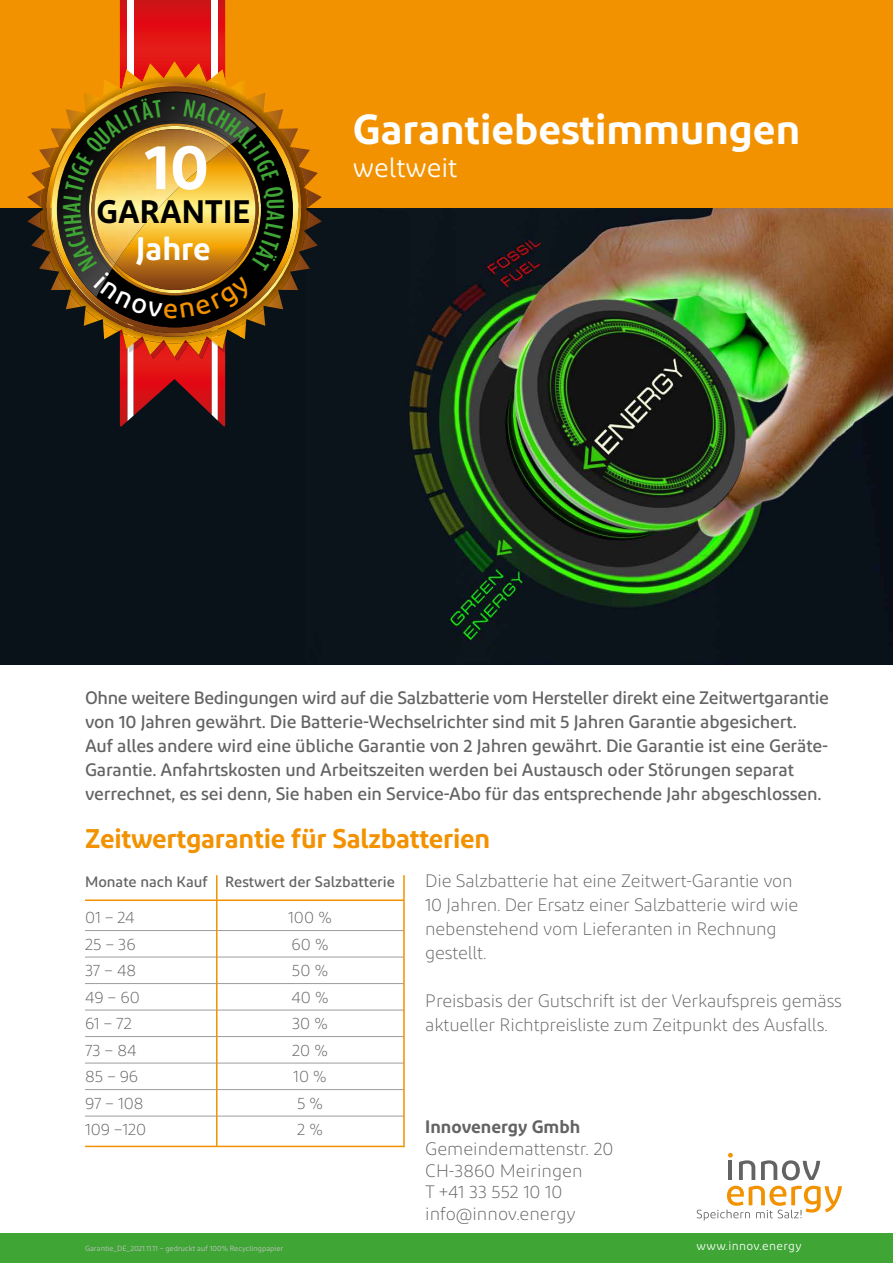
<style>
.page{position:relative;width:893px;height:1263px;background:#fff}
.page>*{position:absolute;margin:0;border:0;box-sizing:border-box;transform-origin:0 0}
.t1{font:600 42px "Diodrum";color:#fff}
.t2{font:600 32.55px "Diodrum";color:#000}
.t3{font:600 32.55px "Diodrum";color:#fff}
.t4{font:600 27px "Diodrum";letter-spacing:-.01em;color:#f39200}
.t5{font:27px "Diodrum";color:#fff}
.t6{font:500 18px/24px "Diodrum";letter-spacing:-.01em;color:#646363}
.t7{font:300 18px/24px "Diodrum";letter-spacing:-.01em;color:#646363}
.t8{font:600 18px "Diodrum";color:#646363}
.t9{font:300 16.5px "Diodrum";color:#646363}
.t10{font:500 15px "Diodrum";color:#646363}
.t11{font:12px "Diodrum";letter-spacing:.03em;color:#fff}
.t12{font:7.5px "Diodrum";color:#c6c6c6}
</style>
<div class="page">
<div style="left:0;top:1233px;width:893px;height:30px;background:#3fa535"></div>
<div style="left:0;top:0;width:893px;height:208px;background:#f39200"></div>
<svg style="left:739px;top:1160px;width:81px;height:20px"></svg>
<svg style="left:697px;top:1186px;width:145px;height:34px"></svg>
<hr style="left:728px;top:1161px;width:4px;height:19px;background:#646363">
<svg style="left:728px;top:1153px;width:5px;height:4px"></svg>
<img style="left:0;top:208px;width:893px;height:456px">
<svg style="left:27px;top:149px;width:295px;height:208px"></svg>
<img style="left:40px;top:148px;width:268px;height:195px">
<svg style="left:47px;top:148px;width:254px;height:189px"></svg>
<svg style="left:284px;top:128px;width:14px;height:205px"></svg>
<svg style="left:284px;top:128px;width:9px;height:199px;background:#604413"></svg>
<hr style="left:85px;top:899px;width:319px;height:2px;background:#f39200">
<hr style="left:85px;top:930px;width:319px;height:1px;background:#9d9d9c">
<hr style="left:85px;top:957px;width:319px;height:1px;background:#9d9d9c">
<hr style="left:85px;top:983px;width:319px;height:1px;background:#9d9d9c">
<hr style="left:85px;top:1010px;width:319px;height:1px;background:#9d9d9c">
<hr style="left:85px;top:1036px;width:319px;height:1px;background:#9d9d9c">
<hr style="left:85px;top:1063px;width:319px;height:1px;background:#9d9d9c">
<hr style="left:85px;top:1089px;width:319px;height:1px;background:#9d9d9c">
<hr style="left:85px;top:1116px;width:319px;height:1px;background:#9d9d9c">
<hr style="left:85px;top:1146px;width:319px;height:1px;background:#f39200">
<hr style="left:216px;top:875px;width:2px;height:271px;background:#f39200">
<hr style="left:403px;top:875px;width:2px;height:272px;background:#f39200">
<svg style="left:50px;top:0;width:234px;height:426px;background:#925922"></svg>
<h2 class="t2" style="left:97px;top:190px;width:155px">GARANTIE</h2>
<h2 class="t3" style="left:136px;top:227px;width:76px">Jahre</h2>
<h1 class="t1" style="left:353px;top:102px;width:449px">Garantiebestimmungen</h1>
<h3 class="t5" style="left:353px;top:151px;width:106px">weltweit</h3>
<p class="t6" style="left:85px;top:685px;width:745px">Ohne weitere Bedingungen wird auf die Salzbatterie vom Hersteller direkt eine Zeitwertgarantie von 10 Jahren gewährt. Die Batterie-Wechselrichter sind mit 5 Jahren Garantie abgesichert.<br>Auf alles andere wird eine übliche Garantie von 2 Jahren gewährt. Die Garantie ist eine Geräte-Garantie. Anfahrtskosten und Arbeitszeiten werden bei Austausch oder Störungen separat verrechnet, es sei denn, Sie haben ein Service-Abo für das entsprechende Jahr abgeschlossen.</p>
<h3 class="t4" style="left:85px;top:821px;width:407px">Zeitwertgarantie für Salzbatterien</h3>
<p class="t10" style="left:85px;top:873px;width:311px">Monate nach Kauf Restwert der Salzbatterie</p>
<p class="t9" style="left:85px;top:908px;width:51px">01 – 24</p>
<p class="t9" style="left:288px;top:908px;width:45px">100 %</p>
<p class="t9" style="left:85px;top:934px;width:52px">25 – 36</p>
<p class="t9" style="left:291px;top:934px;width:39px">60 %</p>
<p class="t9" style="left:85px;top:961px;width:53px">37 – 48</p>
<p class="t9" style="left:292px;top:961px;width:38px">50 %</p>
<p class="t9" style="left:85px;top:987px;width:56px">49 – 60</p>
<p class="t9" style="left:291px;top:987px;width:39px">40 %</p>
<p class="t9" style="left:85px;top:1014px;width:48px">61 – 72</p>
<p class="t9" style="left:292px;top:1014px;width:38px">30 %</p>
<p class="t9" style="left:85px;top:1040px;width:53px">73 – 84</p>
<p class="t9" style="left:292px;top:1040px;width:37px">20 %</p>
<p class="t9" style="left:85px;top:1067px;width:55px">85 – 96</p>
<p class="t9" style="left:293px;top:1067px;width:35px">10 %</p>
<p class="t9" style="left:85px;top:1093px;width:60px">97 – 108</p>
<p class="t9" style="left:297px;top:1093px;width:28px">5 %</p>
<p class="t9" style="left:85px;top:1120px;width:63px">109 –120</p>
<p class="t9" style="left:297px;top:1120px;width:27px">2 %</p>
<p class="t7" style="left:425px;top:869px;width:375px">Die Salzbatterie hat eine Zeitwert-Garantie von 10 Jahren. Der Ersatz einer Salzbatterie wird wie nebenstehend vom Lieferanten in Rechnung gestellt.</p>
<p class="t7" style="left:425px;top:989px;width:418px">Preisbasis der Gutschrift ist der Verkaufspreis gemäss aktueller Richtpreisliste zum Zeitpunkt des Ausfalls.</p>
<p class="t8" style="left:425px;top:1115px;width:157px">Innovenergy Gmbh</p>
<p class="t7" style="left:425px;top:1138px;width:190px;line-height:21.6px">Gemeindemattenstr. 20<br>CH-3860 Meiringen<br>T +41 33 552 10 10 info@innov.energy</p>
<p class="t12" style="left:85px;top:1244px;width:200px">Garantie_DE_2021.11.11 – gedruckt auf 100% Recyclingpapier</p>
<p class="t11" style="left:697px;top:1239px;width:106px">www.innov.energy</p>
</div>
